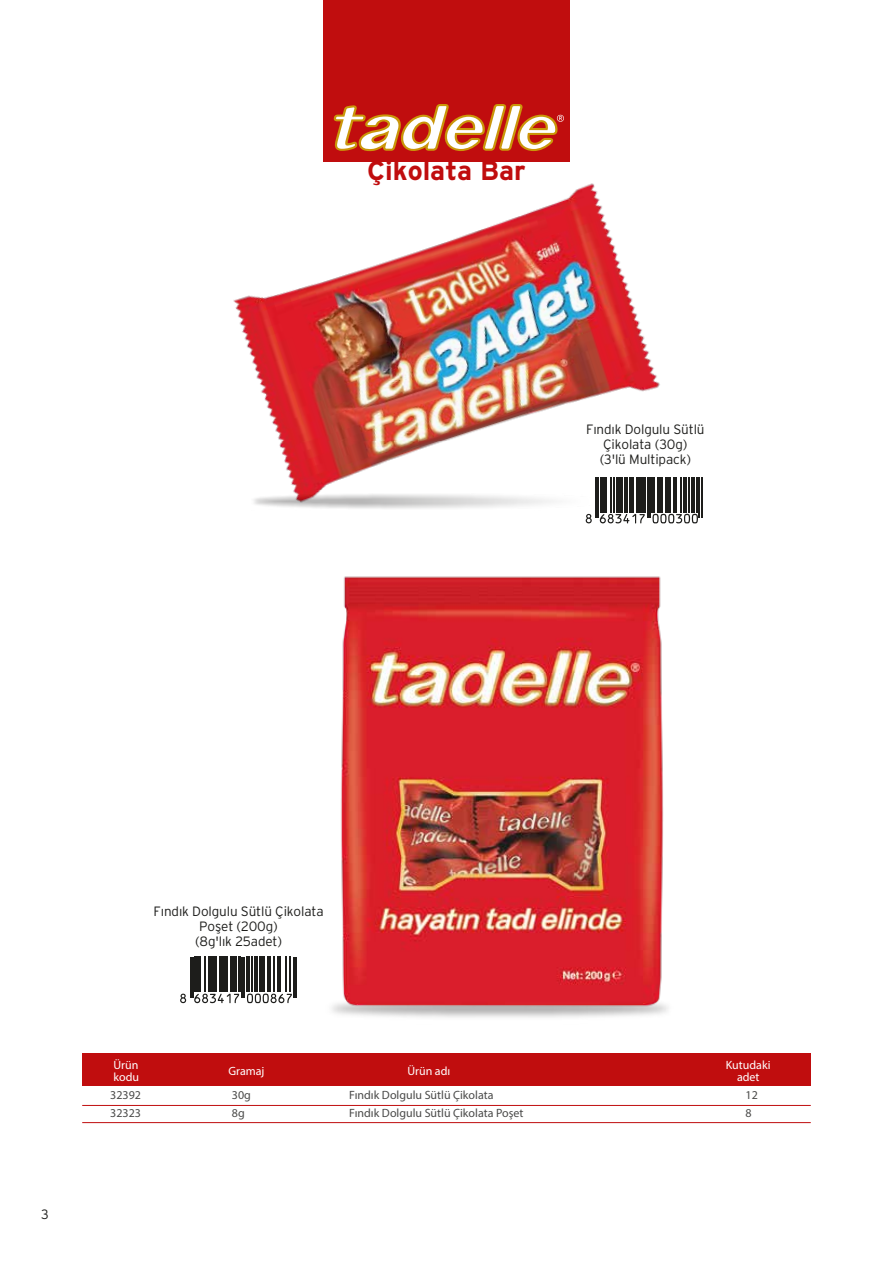
<style>
.page{position:relative;width:893px;height:1263px;background:#fff}
.page>*{position:absolute;margin:0;border:0;box-sizing:border-box;transform-origin:0 0}
.t1{font:27px "Interstate Bold TR";color:#c00d0e}
.t2{font:13.5px/15px "Interstate Light TR";letter-spacing:-.01em;color:#1d1d1b;text-align:center}
.t3{font:12px "Myriad Pro";color:#4a4a49}
.t4{font:12px/12px "Myriad Pro";color:#fff}
</style>
<div class="page">
<img style="left:278px;top:956px;width:377px;height:62px">
<img style="left:233px;top:141px;width:470px;height:383px">
<div style="left:323px;top:0;width:246px;height:161px;background:#c00d0e"></div>
<svg style="left:334px;top:104px;width:230px;height:47px"></svg>
<div style="left:82px;top:1053px;width:729px;height:33px;background:#c00d0e"></div>
<hr style="left:82px;top:1105px;width:729px;height:1px;background:#c00d0e">
<hr style="left:82px;top:1122px;width:729px;height:1px;background:#c00d0e">
<img style="left:332px;top:576px;width:336px;height:438px">
<hr style="left:644px;top:477px;width:2px;height:35px;background:#1d1d1b">
<hr style="left:647px;top:477px;width:1px;height:41px;background:#1d1d1b">
<hr style="left:649px;top:477px;width:1px;height:41px;background:#1d1d1b">
<hr style="left:652px;top:477px;width:3px;height:35px;background:#1d1d1b">
<hr style="left:657px;top:477px;width:1px;height:35px;background:#1d1d1b">
<hr style="left:659px;top:477px;width:4px;height:35px;background:#1d1d1b">
<hr style="left:665px;top:477px;width:1px;height:35px;background:#1d1d1b">
<hr style="left:667px;top:477px;width:4px;height:35px;background:#1d1d1b">
<hr style="left:673px;top:477px;width:1px;height:35px;background:#1d1d1b">
<hr style="left:675px;top:477px;width:1px;height:35px;background:#1d1d1b">
<hr style="left:681px;top:477px;width:1px;height:35px;background:#1d1d1b">
<hr style="left:683px;top:477px;width:3px;height:35px;background:#1d1d1b">
<hr style="left:689px;top:477px;width:1px;height:35px;background:#1d1d1b">
<svg style="left:652px;top:514px;width:46px;height:9px"></svg>
<hr style="left:691px;top:477px;width:3px;height:35px;background:#1d1d1b">
<hr style="left:697px;top:477px;width:1px;height:35px;background:#1d1d1b">
<hr style="left:699px;top:477px;width:1px;height:41px;background:#1d1d1b">
<hr style="left:701px;top:477px;width:1px;height:41px;background:#1d1d1b">
<svg style="left:180px;top:994px;width:6px;height:9px"></svg>
<hr style="left:190px;top:957px;width:1px;height:41px;background:#1d1d1b">
<hr style="left:192px;top:957px;width:1px;height:41px;background:#1d1d1b">
<hr style="left:194px;top:957px;width:2px;height:35px;background:#1d1d1b">
<hr style="left:197px;top:957px;width:4px;height:35px;background:#1d1d1b">
<hr style="left:205px;top:957px;width:1px;height:35px;background:#1d1d1b">
<hr style="left:208px;top:957px;width:1px;height:35px;background:#1d1d1b">
<div style="left:210px;top:957px;width:5px;height:35px;background:#1d1d1b"></div>
<hr style="left:216px;top:957px;width:1px;height:35px;background:#1d1d1b">
<hr style="left:219px;top:957px;width:3px;height:35px;background:#1d1d1b">
<hr style="left:224px;top:957px;width:1px;height:35px;background:#1d1d1b">
<hr style="left:226px;top:957px;width:2px;height:35px;background:#1d1d1b">
<hr style="left:230px;top:957px;width:3px;height:35px;background:#1d1d1b">
<svg style="left:194px;top:994px;width:45px;height:9px"></svg>
<hr style="left:234px;top:957px;width:3px;height:35px;background:#1d1d1b">
<hr style="left:238px;top:957px;width:2px;height:35px;background:#1d1d1b">
<hr style="left:242px;top:957px;width:1px;height:41px;background:#1d1d1b">
<hr style="left:244px;top:957px;width:1px;height:41px;background:#1d1d1b">
<hr style="left:246px;top:957px;width:3px;height:35px;background:#1d1d1b">
<hr style="left:252px;top:957px;width:1px;height:35px;background:#1d1d1b">
<hr style="left:254px;top:957px;width:3px;height:35px;background:#1d1d1b">
<hr style="left:260px;top:957px;width:1px;height:35px;background:#1d1d1b">
<hr style="left:262px;top:957px;width:3px;height:35px;background:#1d1d1b">
<hr style="left:267px;top:957px;width:2px;height:35px;background:#1d1d1b">
<hr style="left:270px;top:957px;width:1px;height:35px;background:#1d1d1b">
<hr style="left:273px;top:957px;width:1px;height:35px;background:#1d1d1b">
<hr style="left:277px;top:957px;width:2px;height:35px;background:#1d1d1b">
<hr style="left:280px;top:957px;width:1px;height:35px;background:#1d1d1b">
<svg style="left:247px;top:993px;width:45px;height:10px"></svg>
<hr style="left:285px;top:957px;width:1px;height:35px;background:#1d1d1b">
<hr style="left:290px;top:957px;width:1px;height:35px;background:#1d1d1b">
<hr style="left:293px;top:957px;width:1px;height:41px;background:#1d1d1b">
<hr style="left:295px;top:957px;width:2px;height:41px;background:#1d1d1b">
<img style="left:233px;top:442px;width:411px;height:82px">
<h1 class="t1" style="left:367px;top:155px;width:160px">Çikolata Bar</h1>
<p class="t2" style="left:586px;top:422px;width:120px">Fındık Dolgulu Sütlü<br>Çikolata (30g)<br>(3'lü Multipack)</p>
<p class="t2" style="left:41px;top:1207px;width:9px">3</p>
<p class="t2" style="left:154px;top:903px;width:172px">Fındık Dolgulu Sütlü Çikolata<br>Poşet (200g)<br>(8g'lık 25adet)</p>
<p class="t4" style="left:113px;top:1058px;width:27px">Ürün kodu</p>
<p class="t4" style="left:228px;top:1064px;width:38px">Gramaj</p>
<p class="t4" style="left:407px;top:1064px;width:44px">Ürün adı</p>
<p class="t4" style="left:726px;top:1058px;width:46px;text-align:center">Kutudaki adet</p>
<p class="t3" style="left:110px;top:1087px;width:32px">32392</p>
<p class="t3" style="left:232px;top:1087px;width:21px">30g</p>
<p class="t3" style="left:349px;top:1087px;width:146px">Fındık Dolgulu Sütlü Çikolata</p>
<p class="t3" style="left:746px;top:1087px;width:14px">12</p>
<p class="t3" style="left:110px;top:1105px;width:32px">32323</p>
<p class="t3" style="left:232px;top:1105px;width:14px">8g</p>
<p class="t3" style="left:349px;top:1105px;width:176px">Fındık Dolgulu Sütlü Çikolata Poşet</p>
<p class="t3" style="left:746px;top:1105px;width:8px">8</p>
</div>
